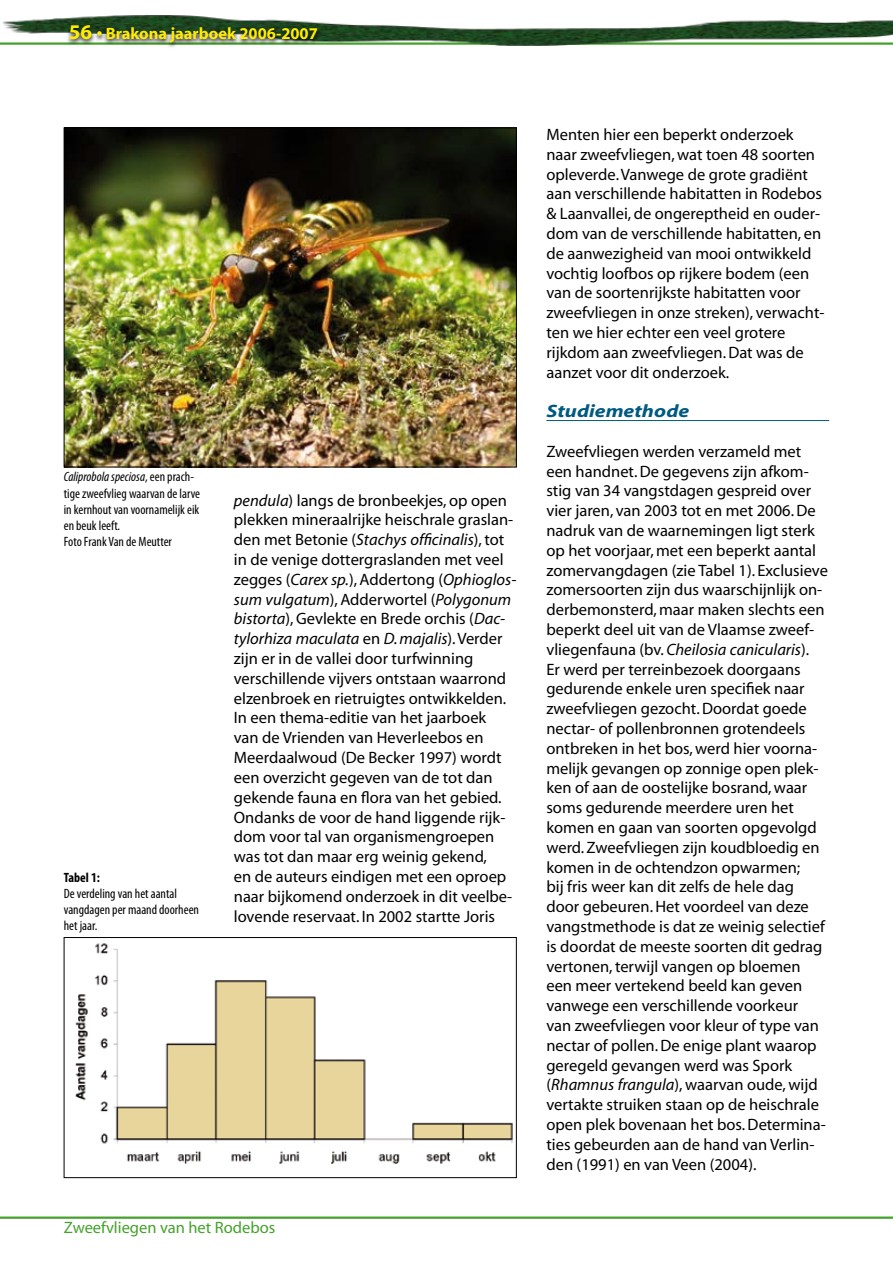
<style>
.page{position:relative;width:893px;height:1263px;background:#fff}
.page>*{position:absolute;margin:0;border:0;box-sizing:border-box;transform-origin:0 0}
.t1{font:italic 700 18px "Myriad";color:#005a80;scale:1.2 1}
.t2{font:16.5px/19.8px "Myriad";color:#000}
.t3{font:700 16.5px "Myriad";color:#ffed00}
.t4{font:16.5px "Myriad";color:#45a12b}
.t5{font:condensed 13.5px/16.2px "Myriad Pro";color:#000}
.t6{font:700 condensed 13.5px "Myriad Pro";color:#000}
.s1{font-size:21px}
.s2{font-style:italic}
</style>
<div class="page">
<img style="left:2px;top:15px;width:891px;height:31px">
<svg style="left:65px;top:22px;width:311px;height:25px;background:#556f54"></svg>
<hr style="left:0;top:1216px;width:893px;height:3px;background:#45a12b">
<hr style="left:546px;top:420px;width:283px;height:1px;background:#005a80">
<img style="left:75px;top:943px;width:438px;height:221px">
<div style="left:64px;top:937px;width:453px;height:241px;border:1px solid #000"></div>
<img style="left:66px;top:130px;width:449px;height:335px">
<div style="left:64px;top:128px;width:453px;height:339px;border:1px solid #000"></div>
<p class="t3" style="left:69px;top:25px;width:250px"><span class="s1">56</span> • Brakona jaarboek 2006-2007</p>
<p class="t5" style="left:64px;top:469px;width:138px"><span class="s2">Caliprobola speciosa</span>, een prach&shy;tige zweefvlieg waarvan de larve in kernhout van voornamelijk eik en beuk leeft.<br>Foto Frank Van de Meutter</p>
<p class="t6" style="left:64px;top:869px;width:38px">Tabel 1:</p>
<p class="t5" style="left:64px;top:885px;width:137px">De verdeling van het aantal vangdagen per maand doorheen het jaar.</p>
<p class="t2" style="left:234px;top:491px;width:284px"><span class="s2">pendula</span>) langs de bronbeekjes, op open plekken mineraalrijke heischrale graslan&shy;den met Betonie (<span class="s2">Stachys officinalis</span>), tot in de venige dottergraslanden met veel zegges (<span class="s2">Carex sp.</span>), Addertong (<span class="s2">Ophioglos&shy;sum vulgatum</span>), Adderwortel (<span class="s2">Polygonum bistorta</span>), Gevlekte en Brede orchis (<span class="s2">Dac&shy;tylorhiza maculata</span> en <span class="s2">D. majalis</span>). Verder zijn er in de vallei door turfwinning verschillende vijvers ontstaan waarrond elzenbroek en rietruigtes ontwikkelden.<br>In een thema-editie van het jaarboek<br>van de Vrienden van Heverleebos en Meerdaalwoud (De Becker 1997) wordt een overzicht gegeven van de tot dan gekende fauna en flora van het gebied.<br>Ondanks de voor de hand liggende rijk&shy;dom voor tal van organismengroepen was tot dan maar erg weinig gekend,<br>en de auteurs eindigen met een oproep naar bijkomend onderzoek in dit veelbe&shy;lovende reservaat. In 2002 startte Joris</p>
<p class="t4" style="left:64px;top:1219px;width:213px">Zweefvliegen van het Rodebos</p>
<p class="t2" style="left:546px;top:125px;width:280px">Menten hier een beperkt onderzoek naar zweefvliegen, wat toen 48 soorten opleverde. Vanwege de grote gradiënt aan verschillende habitatten in Rodebos &amp; Laanvallei, de ongereptheid en ouder&shy;dom van de verschillende habitatten, en de aanwezigheid van mooi ontwikkeld vochtig loofbos op rijkere bodem (een van de soortenrijkste habitatten voor zweefvliegen in onze streken), verwacht&shy;ten we hier echter een veel grotere rijkdom aan zweefvliegen. Dat was de aanzet voor dit onderzoek.</p>
<p class="t1" style="left:546px;top:402px;width:121px">Studiemethode</p>
<p class="t2" style="left:546px;top:442px;width:283px">Zweefvliegen werden verzameld met een handnet. De gegevens zijn afkom&shy;stig van 34 vangstdagen gespreid over vier jaren, van 2003 tot en met 2006. De nadruk van de waarnemingen ligt sterk op het voorjaar, met een beperkt aantal zomervangdagen (zie Tabel 1). Exclusieve zomersoorten zijn dus waarschijnlijk on&shy;derbemonsterd, maar maken slechts een beperkt deel uit van de Vlaamse zweef&shy;vliegenfauna (bv. <span class="s2">Cheilosia canicularis</span>).<br>Er werd per terreinbezoek doorgaans gedurende enkele uren specifiek naar zweefvliegen gezocht. Doordat goede nectar- of pollenbronnen grotendeels ontbreken in het bos, werd hier voorna&shy;melijk gevangen op zonnige open plek&shy;ken of aan de oostelijke bosrand, waar soms gedurende meerdere uren het komen en gaan van soorten opgevolgd werd. Zweefvliegen zijn koudbloedig en komen in de ochtendzon opwarmen;<br>bij fris weer kan dit zelfs de hele dag door gebeuren. Het voordeel van deze vangstmethode is dat ze weinig selectief is doordat de meeste soorten dit gedrag vertonen, terwijl vangen op bloemen een meer vertekend beeld kan geven vanwege een verschillende voorkeur<br>van zweefvliegen voor kleur of type van nectar of pollen. De enige plant waarop geregeld gevangen werd was Spork (<span class="s2">Rhamnus frangula</span>), waarvan oude, wijd vertakte struiken staan op de heischrale open plek bovenaan het bos. Determina&shy;ties gebeurden aan de hand van Verlin&shy;den (1991) en van Veen (2004).</p>
</div>
